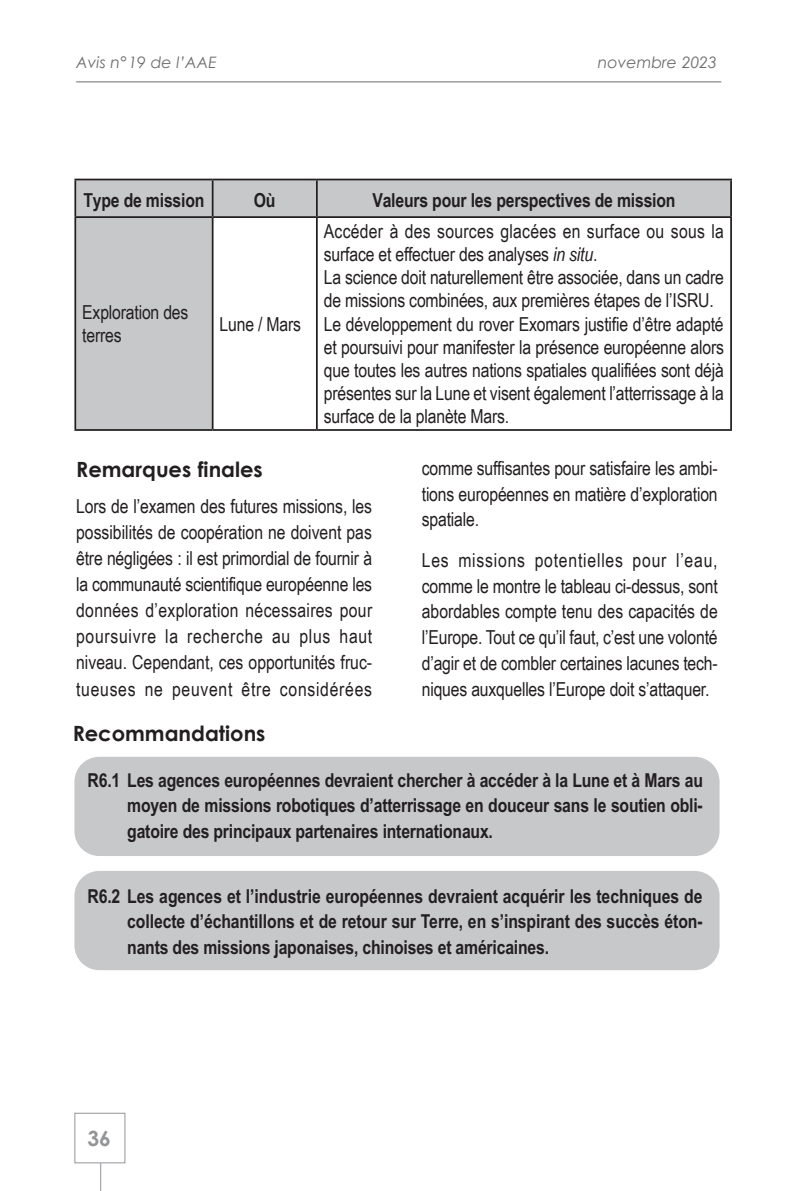
<style>
.page{position:relative;width:794px;height:1191px;background:#fff}
.page>*{position:absolute;margin:0;border:0;box-sizing:border-box;transform-origin:0 0}
.t1{font:700 21px "Century Gothic";color:#231f20}
.t2{font:700 21px "Century Gothic";color:#939598}
.t3{font:19.25px/23.1px "Arial Narrow";letter-spacing:-.01em;color:#231f20;text-align:justify}
.t4{font:700 19.25px/25.4px "Arial Narrow";letter-spacing:-.01em;color:#231f20;text-align:justify}
.t5{font:700 19.25px "Arial Narrow";letter-spacing:-.01em;color:#231f20}
.t6{font:italic 15.75px "Century Gothic";color:#6c6d70}
.s1{font-style:italic}
</style>
<div class="page">
<hr style="left:76px;top:82px;width:645px;height:1px;background:#6c6d70">
<div style="left:74px;top:1112px;width:51px;height:51px;border:1px solid #939598"></div>
<svg style="left:100px;top:1163px;width:1px;height:28px"></svg>
<div style="left:74px;top:756px;width:645px;height:100px;background:#c7c8ca;border-radius:25px"></div>
<div style="left:74px;top:871px;width:645px;height:99px;background:#c7c8ca;border-radius:25px"></div>
<svg style="left:76px;top:180px;width:654px;height:249px"></svg>
<hr style="left:74px;top:179px;width:139px;height:1px;background:#231f20">
<hr style="left:74px;top:180px;width:2px;height:36px;background:#231f20">
<hr style="left:213px;top:179px;width:104px;height:1px;background:#231f20">
<hr style="left:212px;top:180px;width:1px;height:36px;background:#231f20">
<hr style="left:317px;top:179px;width:415px;height:1px;background:#231f20">
<hr style="left:316px;top:180px;width:2px;height:36px;background:#231f20">
<hr style="left:730px;top:180px;width:2px;height:36px;background:#231f20">
<hr style="left:74px;top:216px;width:139px;height:2px;background:#231f20">
<hr style="left:74px;top:218px;width:2px;height:211px;background:#231f20">
<hr style="left:213px;top:216px;width:104px;height:2px;background:#231f20">
<hr style="left:212px;top:218px;width:1px;height:211px;background:#231f20">
<hr style="left:317px;top:216px;width:415px;height:2px;background:#231f20">
<hr style="left:316px;top:218px;width:2px;height:211px;background:#231f20">
<hr style="left:730px;top:218px;width:2px;height:211px;background:#231f20">
<hr style="left:74px;top:429px;width:139px;height:2px;background:#231f20">
<hr style="left:213px;top:429px;width:104px;height:2px;background:#231f20">
<hr style="left:317px;top:429px;width:415px;height:2px;background:#231f20">
<p class="t6" style="left:76px;top:53px;width:142px">Avis n°19 de l’AAE</p>
<p class="t6" style="left:598px;top:53px;width:121px">novembre 2023</p>
<p class="t5" style="left:83px;top:186px;width:123px">Type de mission</p>
<p class="t5" style="left:254px;top:186px;width:23px">Où</p>
<p class="t5" style="left:372px;top:186px;width:305px">Valeurs pour les perspectives de mission</p>
<p class="t3" style="left:82px;top:300px;width:108px">Exploration des terres</p>
<p class="t3" style="left:220px;top:311px;width:83px">Lune / Mars</p>
<p class="t3" style="left:324px;top:219px;width:402px;text-align:left">Accéder à des sources glacées en surface ou sous la surface et effectuer des analyses <span class="s1">in situ</span>.<br>La science doit naturellement être associée, dans un cadre de missions combinées, aux premières étapes de l’ISRU.<br>Le développement du rover Exomars justifie d’être adapté et poursuivi pour manifester la présence européenne alors que toutes les autres nations spatiales qualifiées sont déjà présentes sur la Lune et visent également l’atterrissage à la surface de la planète Mars.</p>
<p class="t1" style="left:76px;top:453px;width:188px">Remarques finales</p>
<p class="t3" style="left:76px;top:492px;width:298px;line-height:26.1px">Lors de l’examen des futures missions, les possibilités de coopération ne doivent pas être négligées : il est primordial de fournir à la communauté scientifique européenne les données d’exploration nécessaires pour poursuivre la recherche au plus haut niveau. Cependant, ces opportunités fruc&shy;tueuses ne peuvent être considérées</p>
<p class="t1" style="left:73px;top:717px;width:194px">Recommandations</p>
<p class="t3" style="left:422px;top:454px;width:297px;line-height:25.7px">comme suffisantes pour satisfaire les ambi&shy;tions européennes en matière d’exploration spatiale.</p>
<p class="t3" style="left:422px;top:546px;width:297px;line-height:25.7px">Les missions potentielles pour l’eau, comme le montre le tableau ci-dessus, sont abordables compte tenu des capacités de l’Europe. Tout ce qu’il faut, c’est une volonté d’agir et de combler certaines lacunes tech&shy;niques auxquelles l’Europe doit s’attaquer.</p>
<p class="t4" style="left:127px;top:767px;width:577px;text-indent:-40px">R6.1 Les agences européennes devraient chercher à accéder à la Lune et à Mars au moyen de missions robotiques d’atterrissage en douceur sans le soutien obli&shy;gatoire des principaux partenaires internationaux.</p>
<p class="t4" style="left:127px;top:883px;width:577px;text-indent:-40px">R6.2 Les agences et l’industrie européennes devraient acquérir les techniques de collecte d’échantillons et de retour sur Terre, en s’inspirant des succès éton&shy;nants des missions japonaises, chinoises et américaines.</p>
<p class="t2" style="left:87px;top:1122px;width:25px">36</p>
</div>
